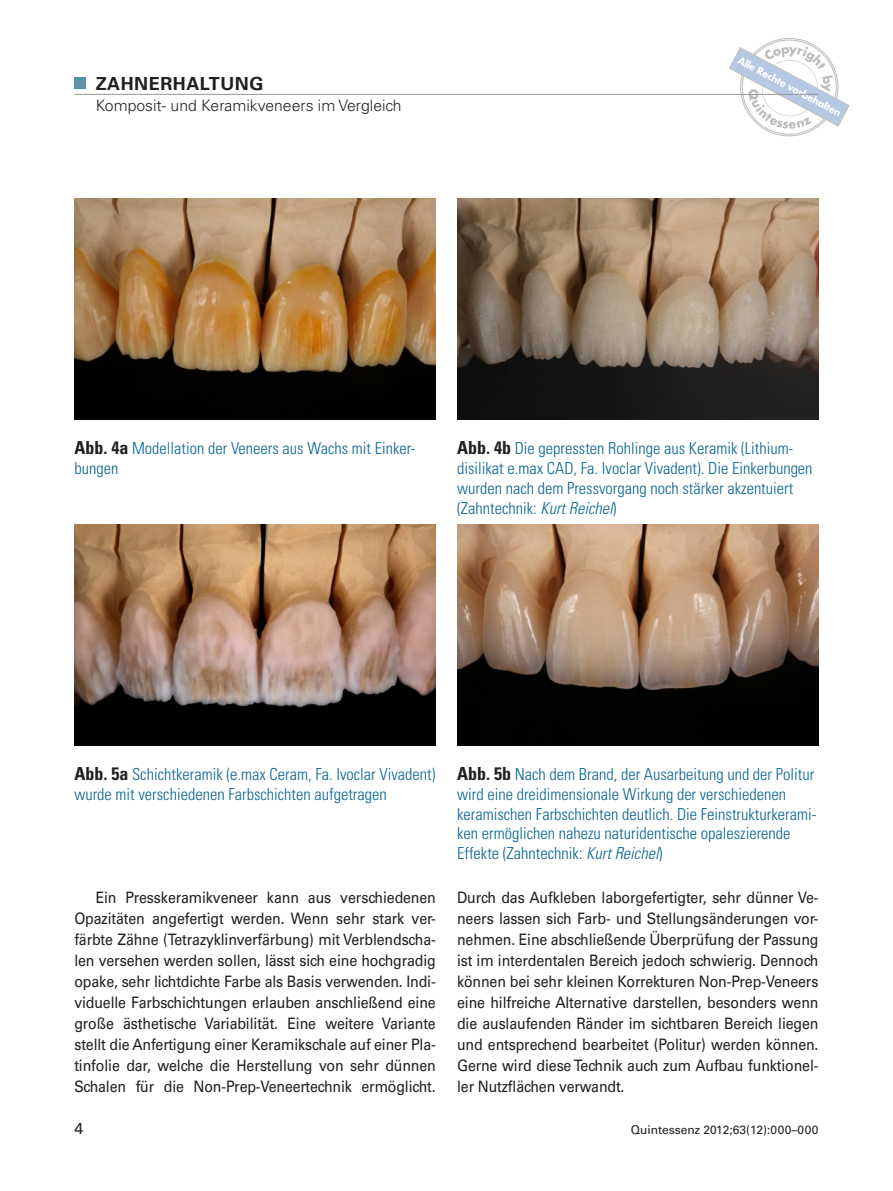
<style>
.page{position:relative;width:893px;height:1191px;background:#fff}
.page>*{position:absolute;margin:0;border:0;box-sizing:border-box;transform-origin:0 0}
.t1{font:700 18px "Univers LT Std";letter-spacing:.03em;color:#231f20}
.t2{font:300 condensed 16.5px/19.8px "Univers LT Std";color:#096492}
.t3{font:15.75px/21px "Univers LT Std";letter-spacing:-.01em;color:#231f20;text-align:justify;scale:.9 1}
.t4{font:300 15.75px "Univers LT Std";color:#231f20}
.t5{font:15.75px "Univers LT Std";letter-spacing:-.01em;color:#231f20}
.t6{font:12px "Univers LT Std";color:#231f20}
.s1{font-weight:700;font-size:18px;color:#231f20}
.s2{font-style:italic}
</style>
<div class="page">
<svg style="left:729px;top:38px;width:121px;height:99px"></svg>
<div style="left:74px;top:77px;width:12px;height:11px;background:#6190ae"></div>
<hr style="left:74px;top:94px;width:745px;height:1px;background:#939598">
<img style="left:74px;top:199px;width:362px;height:221px">
<img style="left:457px;top:199px;width:362px;height:221px">
<img style="left:74px;top:525px;width:362px;height:221px">
<img style="left:457px;top:525px;width:362px;height:221px">
<p class="t1" style="left:96px;top:73px;width:169px">ZAHNERHALTUNG</p>
<p class="t4" style="left:96px;top:96px;width:307px">Komposit- und Keramikveneers im Vergleich</p>
<p class="t2" style="left:74px;top:438px;width:343px"><span class="s1">Abb. 4a</span> Modellation der Veneers aus Wachs mit Einker&shy;bungen</p>
<p class="t2" style="left:457px;top:438px;width:357px"><span class="s1">Abb. 4b</span> Die gepressten Rohlinge aus Keramik (Lithium&shy;disilikat e.max CAD, Fa. Ivoclar Vivadent). Die Einkerbungen wurden nach dem Pressvorgang noch stärker akzentuiert (Zahntechnik: <span class="s2">Kurt Reichel</span>)</p>
<p class="t2" style="left:74px;top:764px;width:362px"><span class="s1">Abb. 5a</span> Schichtkeramik (e.max Ceram, Fa. Ivoclar Vivadent) wurde mit verschiedenen Farbschichten aufgetragen</p>
<p class="t2" style="left:457px;top:764px;width:361px"><span class="s1">Abb. 5b</span> Nach dem Brand, der Ausarbeitung und der Politur wird eine dreidimensionale Wirkung der verschiedenen keramischen Farbschichten deutlich. Die Feinstrukturkerami&shy;ken ermöglichen nahezu naturidentische opaleszierende Effekte (Zahntechnik: <span class="s2">Kurt Reichel</span>)</p>
<p class="t3" style="left:74px;top:887px;width:403px;text-indent:21px">Ein Presskeramikveneer kann aus verschiedenen Opazitäten angefertigt werden. Wenn sehr stark ver&shy;färbte Zähne (Tetrazyklinverfärbung) mit Verblendscha&shy;len versehen werden sollen, lässt sich eine hochgradig opake, sehr lichtdichte Farbe als Basis verwenden. Indi&shy;viduelle Farbschichtungen erlauben anschließend eine große ästhetische Variabilität. Eine weitere Variante stellt die Anfertigung einer Keramikschale auf einer Pla&shy;tinfolie dar, welche die Herstellung von sehr dünnen Schalen für die Non-Prep-Veneertechnik ermöglicht.</p>
<p class="t3" style="left:457px;top:887px;width:403px">Durch das Aufkleben laborgefertigter, sehr dünner Ve&shy;neers lassen sich Farb- und Stellungsänderungen vor&shy;nehmen. Eine abschließende Überprüfung der Passung ist im interdentalen Bereich jedoch schwierig. Dennoch können bei sehr kleinen Korrekturen Non-Prep-Veneers eine hilfreiche Alternative darstellen, besonders wenn die auslaufenden Ränder im sichtbaren Bereich liegen und entsprechend bearbeitet (Politur) werden können.<br>Gerne wird diese Technik auch zum Aufbau funktionel&shy;ler Nutzflächen verwandt.</p>
<p class="t5" style="left:74px;top:1119px;width:10px">4</p>
<p class="t6" style="left:631px;top:1123px;width:189px">Quintessenz 2012;63(12):000–000</p>
</div>
